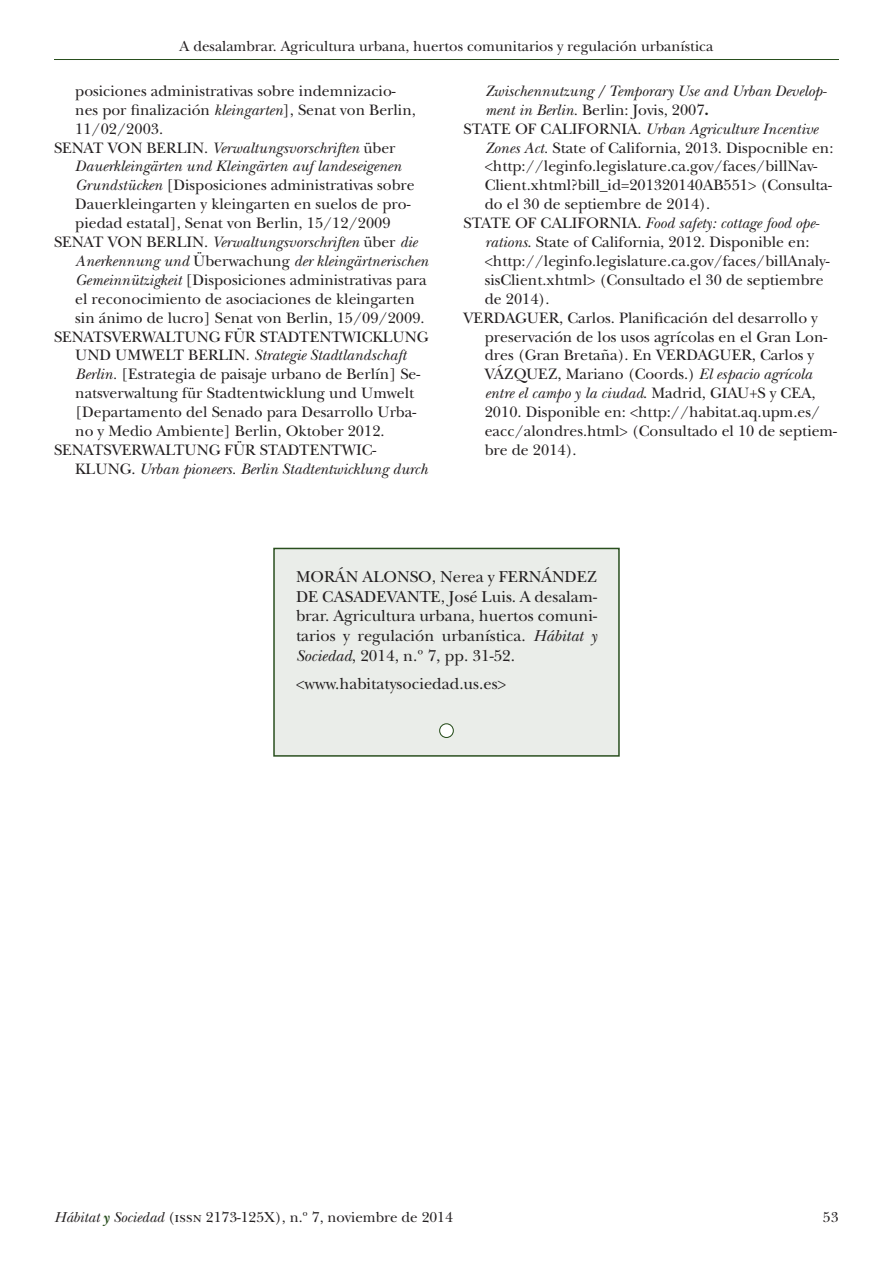
<style>
.page{position:relative;width:893px;height:1263px;background:#fff}
.page>*{position:absolute;margin:0;border:0;box-sizing:border-box;transform-origin:0 0}
.TXT_normal{font:16.5px/19.8px "New Baskerville Std";color:#231f20;text-align:justify}
.TXT_BIBLIOGR{font:15.75px/18.9px "New Baskerville Std";color:#231f20}
.TXT_BIBLIOGR-2{font:italic 15.75px/18.9px "New Baskerville Std";color:#231f20}
.TXT_INI_ES{font:15px "New Baskerville Std";color:#231f20}
.s1{font-style:italic}
.s2{font-style:normal}
.s3{font-weight:700;font-style:normal}
.s4{font-weight:700;font-style:italic;color:#294f1e}
</style>
<div class="page">
<hr style="left:54px;top:59px;width:785px;height:1px;background:#294f1e">
<div style="left:274px;top:548px;width:345px;height:208px;background:#eaede9"></div>
<div style="left:273px;top:548px;width:347px;height:209px;border:2px solid #294f1e"></div>
<div style="left:440px;top:724px;width:13px;height:13px;background:#fff;border-radius:50%"></div>
<div style="left:439px;top:723px;width:15px;height:15px;border:1px solid #294f1e;border-radius:50%"></div>
<p class="TXT_INI_ES" style="left:180px;top:37px;width:535px">A desalambrar. Agricultura urbana, huertos comunitarios y regulación urbanística</p>
<p class="TXT_BIBLIOGR" style="left:75px;top:81px;width:342px">posiciones administrativas sobre indemnizacio&shy;nes por finalización <span class="s1">kleingarten</span>], Senat von Berlin,<br>11/02/2003.</p>
<p class="TXT_BIBLIOGR" style="left:75px;top:138px;width:341px;text-indent:-21px">SENAT VON BERLIN. <span class="s1">Verwaltungsvorschriften</span> über <span class="s1">Dauerkleingärten und Kleingärten auf landeseigenen Grundstücken</span> [Disposiciones administrativas sobre Dauerkleingarten y kleingarten en suelos de pro&shy;piedad estatal], Senat von Berlin, 15/12/2009</p>
<p class="TXT_BIBLIOGR" style="left:75px;top:233px;width:354px;text-indent:-21px">SENAT VON BERLIN. <span class="s1">Verwaltungsvorschriften</span> über <span class="s1">die Anerkennung und</span> Überwachung <span class="s1">der kleingärtnerischen Gemeinnützigkeit</span> [Disposiciones administrativas para el reconocimiento de asociaciones de kleingarten sin ánimo de lucro] Senat von Berlin, 15/09/2009.</p>
<p class="TXT_BIBLIOGR" style="left:75px;top:327px;width:355px;text-indent:-21px">SENATSVERWALTUNG FÜR STADTENTWICKLUNG UND UMWELT BERLIN. <span class="s1">Strategie Stadtlandschaft Berlin.</span> [Estrategia de paisaje urbano de Berlín] Se&shy;natsverwaltung für Stadtentwicklung und Umwelt [Departamento del Senado para Desarrollo Urba&shy;no y Medio Ambiente] Berlin, Oktober 2012.</p>
<p class="TXT_BIBLIOGR-2" style="left:75px;top:440px;width:354px;text-indent:-21px"><span class="s2">SENATSVERWALTUNG FÜR STADTENTWIC-<br>KLUNG.</span> Urban pioneers. Berlin Stadtentwicklung durch</p>
<p class="TXT_BIBLIOGR-2" style="left:485px;top:81px;width:343px">Zwischennutzung / Temporary Use and Urban Develop&shy;ment in Berlin. <span class="s2">Berlin: Jovis, 2007</span><span class="s3">.</span></p>
<p class="TXT_BIBLIOGR" style="left:485px;top:119px;width:350px;text-indent:-21px">STATE OF CALIFORNIA. <span class="s1">Urban Agriculture Incentive Zones Act.</span> State of California, 2013. Dispocnible en: &lt;http://leginfo.legislature.ca.gov/faces/billNav-Client.xhtml?bill_id=201320140AB551&gt; (Consulta&shy;do el 30 de septiembre de 2014).</p>
<p class="TXT_BIBLIOGR" style="left:485px;top:214px;width:346px;text-indent:-21px">STATE OF CALIFORNIA. <span class="s1">Food safety: cottage food ope&shy;rations</span>. State of California, 2012. Disponible en: &lt;http://leginfo.legislature.ca.gov/faces/billAnaly&shy;sisClient.xhtml&gt; (Consultado el 30 de septiembre de 2014).</p>
<p class="TXT_BIBLIOGR" style="left:485px;top:308px;width:354px;text-indent:-21px">VERDAGUER, Carlos. Planificación del desarrollo y preservación de los usos agrícolas en el Gran Lon&shy;dres (Gran Bretaña). En VERDAGUER, Carlos y VÁZQUEZ, Mariano (Coords.) <span class="s1">El espacio agrícola entre el campo y la ciudad</span>. Madrid, GIAU+S y CEA, 2010. Disponible en: &lt;http://habitat.aq.upm.es/ eacc/alondres.html&gt; (Consultado el 10 de septiem&shy;bre de 2014).</p>
<p class="TXT_normal" style="left:296px;top:567px;width:302px">MORÁN ALONSO, Nerea y FERNÁNDEZ DE CASADEVANTE, José Luis. A desalam&shy;brar. Agricultura urbana, huertos comuni&shy;tarios y regulación urbanística. <span class="s1">Hábitat y Sociedad</span>, 2014, n.º 7, pp. 31-52.</p>
<p class="TXT_normal" style="left:296px;top:674px;width:212px">&lt;www.habitatysociedad.us.es&gt;</p>
<p class="TXT_INI_ES" style="left:54px;top:1208px;width:400px"><span class="s1">Hábitat</span> <span class="s4">y</span> <span class="s1">Sociedad</span> (issn 2173-125X), n.º 7, noviembre de 2014</p>
<p class="TXT_INI_ES" style="left:823px;top:1208px;width:17px">53</p>
</div>
